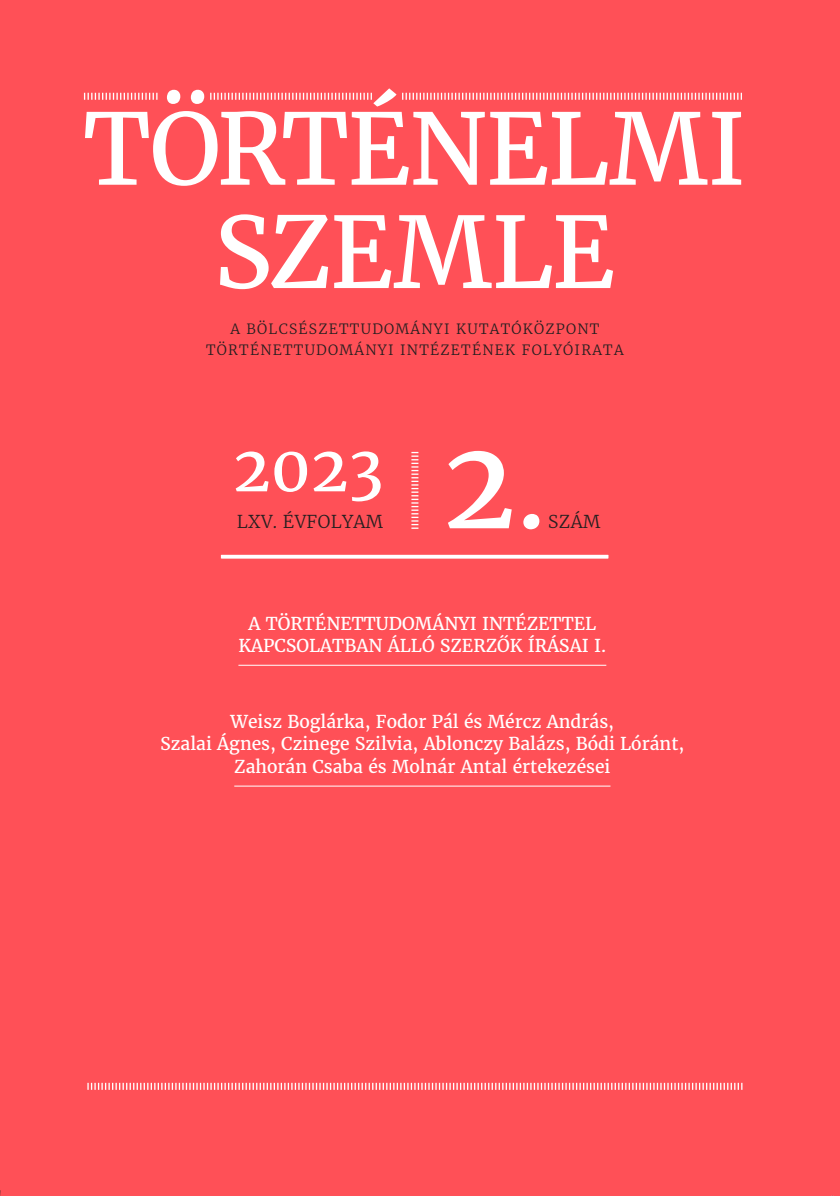
<style>
.page{position:relative;width:840px;height:1196px;background:#fff}
.page>*{position:absolute;margin:0;border:0;box-sizing:border-box;transform-origin:0 0}
.t1{font:122.5px "Merriweather";color:#fff}
.t2{font:106.75px "Merriweather";color:#fff}
.t3{font:98px/103.2px "Merriweather";letter-spacing:-.025em;color:#fff;text-align:center}
.t4{font:63px "Merriweather";color:#fff}
.tartalom-alap{font:17.5px/22.8px "Merriweather";color:#fff;text-align:center}
.t5{font:300 17.5px "Merriweather";letter-spacing:.02em;color:#231f20}
.t6{font:300 14px/21px "Merriweather";letter-spacing:.09em;color:#231f20;text-align:center}
</style>
<div class="page">
<div style="left:0;top:0;width:840px;height:1195px;background:#ff5057"></div>
<svg style="left:210px;top:93px;width:162px;height:7px"></svg>
<svg style="left:402px;top:93px;width:340px;height:7px"></svg>
<svg style="left:84px;top:93px;width:73px;height:7px"></svg>
<svg style="left:87px;top:1082px;width:655px;height:7px"></svg>
<hr style="left:238px;top:664px;width:368px;height:1px;background:#fff">
<hr style="left:234px;top:785px;width:376px;height:1px;background:#fff">
<hr style="left:221px;top:555px;width:387px;height:3px;background:#fff">
<svg style="left:411px;top:452px;width:7px;height:76px"></svg>
<p class="t3" style="left:83px;top:96px;width:664px">TÖRTÉNELMI<br>SZEMLE</p>
<p class="t6" style="left:206px;top:318px;width:419px">A BÖLCSÉSZETTUDOMÁNYI KUTATÓKÖZPONT<br>TÖRTÉNETTUDOMÁNYI INTÉZETÉNEK FOLYÓIRATA</p>
<p class="t4" style="left:233px;top:426px;width:152px">2023</p>
<p class="t5" style="left:237px;top:511px;width:148px">LXV. ÉVFOLYAM</p>
<p class="t1" style="left:442px;top:402px;width:75px">2</p>
<p class="t2" style="left:516px;top:418px;width:33px">.</p>
<p class="t5" style="left:548px;top:511px;width:54px">SZÁM</p>
<p class="tartalom-alap" style="left:238px;top:611px;width:369px">A TÖRTÉNETTUDOMÁNYI INTÉZETTEL<br>KAPCSOLATBAN ÁLLÓ SZERZŐK ÍRÁSAI I.</p>
<p class="tartalom-alap" style="left:160px;top:709px;width:525px">Weisz Boglárka, Fodor Pál és Mércz András,<br>Szalai Ágnes, Czinege Szilvia, Ablonczy Balázs, Bódi Lóránt,<br>Zahorán Csaba és Molnár Antal értekezései</p>
</div>
